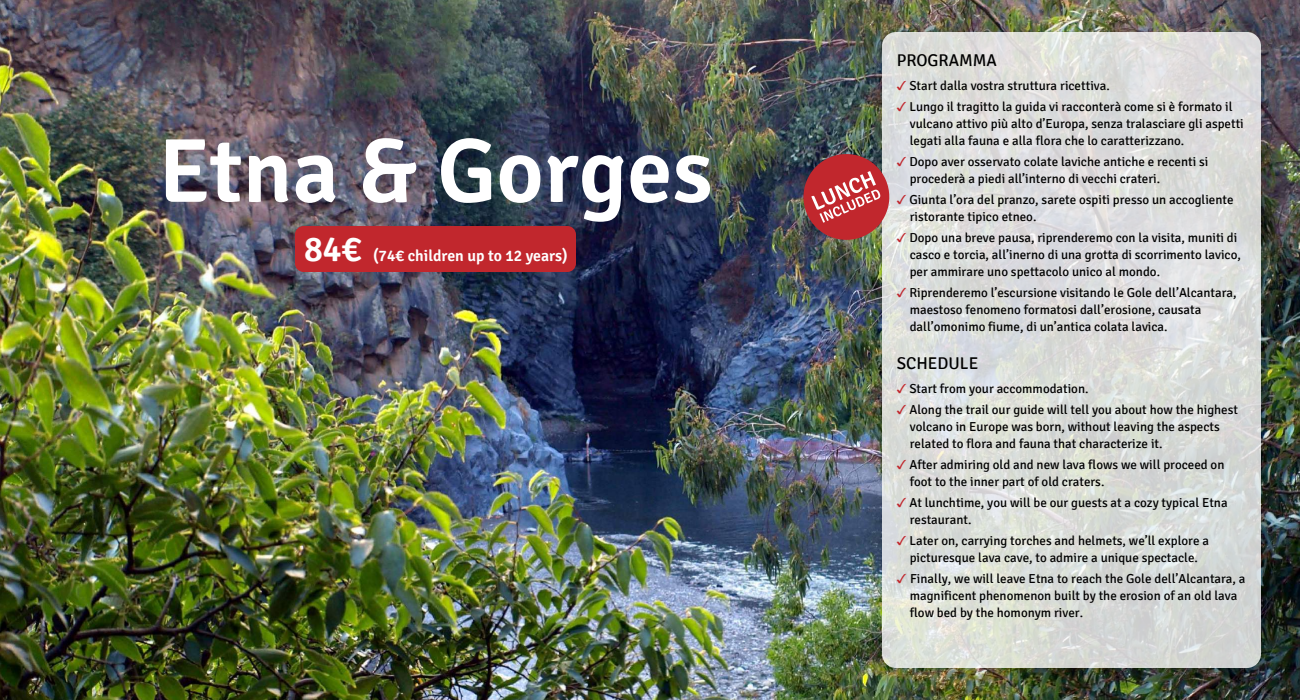
<style>
.page{position:relative;width:1300px;height:700px;background:#fff}
.page>*{position:absolute;margin:0;border:0;box-sizing:border-box;transform-origin:0 0}
.t1{font:600 91.1px "Signika";color:#fff}
.t2{font:600 35.5px "Signika";color:#fff}
.t3{font:17px "Signika";color:#000}
.t4{font:600 15.8px "Signika";color:#fff}
.t5{font:13px/17px "Signika";color:#000}
.s1{font-family:"Arial Unicode MS";color:#c1272d}
</style>
<div class="page">
<img style="left:0;top:0;width:1300px;height:700px">
<img style="left:858px;top:8px;width:432px;height:689px">
<svg style="left:882px;top:32px;width:379px;height:636px;background:#dbddda"></svg>
<div style="left:295px;top:226px;width:281px;height:46px;background:#c1272d;border-radius:9px"></div>
<img style="left:798px;top:148px;width:97px;height:98px">
<h1 class="t1" style="left:158px;top:118px;width:556px">Etna &amp; Gorges</h1>
<h2 class="t2" style="left:304px;top:228px;width:59px">84€</h2>
<p class="t4" style="left:373px;top:246px;width:196px">(74€ children up to 12 years)</p>
<h3 class="t3" style="left:897px;top:51px;width:102px">PROGRAMMA</h3>
<p class="t5" style="left:897px;top:78px;width:215px"><span class="s1">✓</span> Start dalla vostra struttura ricettiva.</p>
<p class="t5" style="left:910px;top:99px;width:336px;text-indent:-13px"><span class="s1">✓</span> Lungo il tragitto la guida vi racconterà come si è formato il vulcano attivo più alto d’Europa, senza tralasciare gli aspetti legati alla fauna e alla flora che lo caratterizzano.</p>
<p class="t5" style="left:910px;top:154px;width:300px;text-indent:-13px"><span class="s1">✓</span> Dopo aver osservato colate laviche antiche e recenti si procederà a piedi all’interno di vecchi crateri.</p>
<p class="t5" style="left:910px;top:192px;width:325px;text-indent:-13px"><span class="s1">✓</span> Giunta l’ora del pranzo, sarete ospiti presso un accogliente ristorante tipico etneo.</p>
<p class="t5" style="left:910px;top:230px;width:333px;text-indent:-13px"><span class="s1">✓</span> Dopo una breve pausa, riprenderemo con la visita, muniti di casco e torcia, all’inerno di una grotta di scorrimento lavico, per ammirare uno spettacolo unico al mondo.</p>
<p class="t5" style="left:910px;top:285px;width:328px;text-indent:-13px"><span class="s1">✓</span> Riprenderemo l’escursione visitando le Gole dell’Alcantara, maestoso fenomeno formatosi dall’erosione, causata dall’omonimo fiume, di un’antica colata lavica.</p>
<h3 class="t3" style="left:897px;top:354px;width:83px">SCHEDULE</h3>
<p class="t5" style="left:897px;top:381px;width:193px"><span class="s1">✓</span> Start from your accommodation.</p>
<p class="t5" style="left:910px;top:402px;width:330px;text-indent:-13px"><span class="s1">✓</span> Along the trail our guide will tell you about how the highest volcano in Europe was born, without leaving the aspects related to flora and fauna that characterize it.</p>
<p class="t5" style="left:910px;top:457px;width:316px;text-indent:-13px"><span class="s1">✓</span> After admiring old and new lava flows we will proceed on foot to the inner part of old craters.</p>
<p class="t5" style="left:910px;top:495px;width:319px;text-indent:-13px"><span class="s1">✓</span> At lunchtime, you will be our guests at a cozy typical Etna restaurant.</p>
<p class="t5" style="left:897px;top:533px;width:314px;text-align:center"><span class="s1">✓</span> Later on, carrying torches and helmets, we’ll explore a picturesque lava cave, to admire a unique spectacle.</p>
<p class="t5" style="left:910px;top:571px;width:337px;text-indent:-13px"><span class="s1">✓</span> Finally, we will leave Etna to reach the Gole dell’Alcantara, a magnificent phenomenon built by the erosion of an old lava flow bed by the homonym river.</p>
</div>
